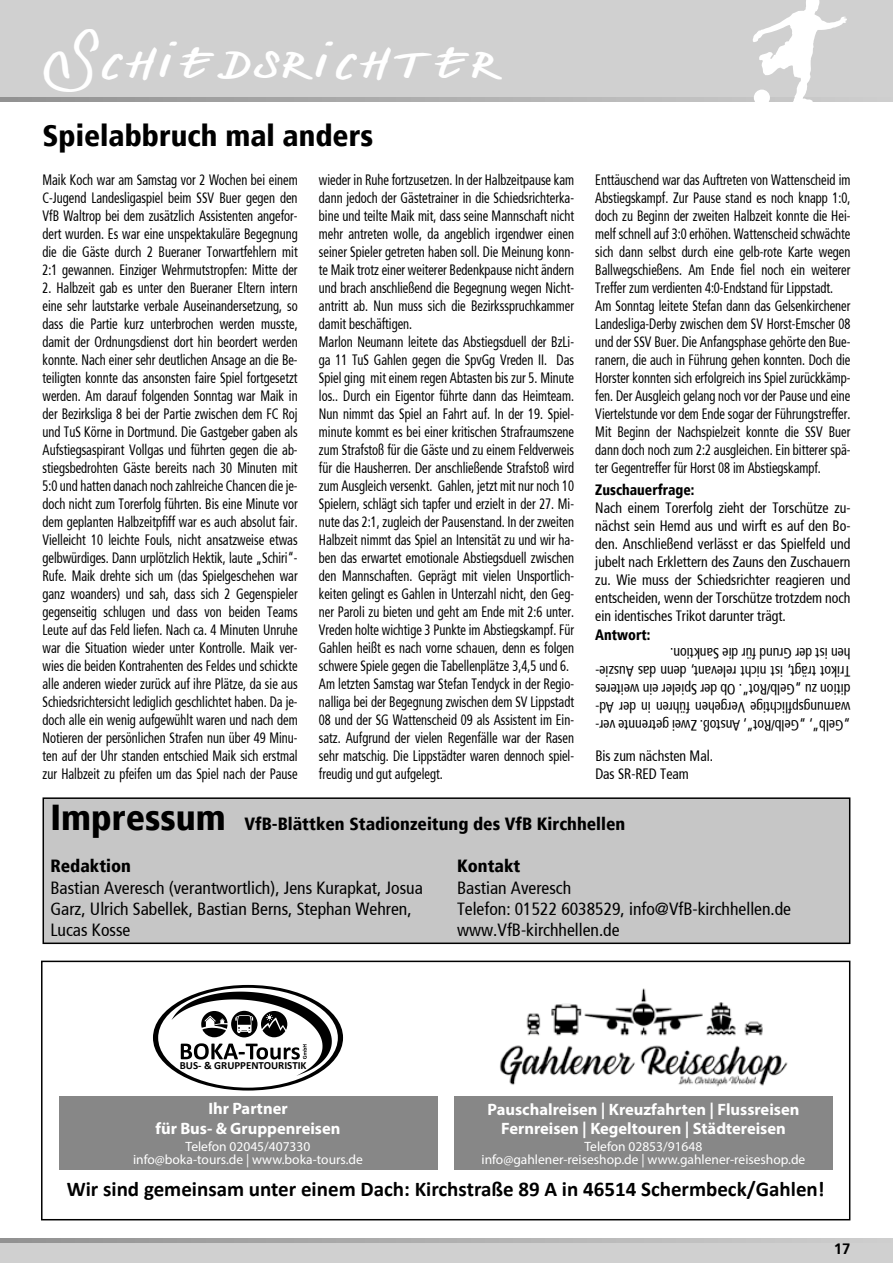
<style>
.page{position:relative;width:893px;height:1263px;background:#fff}
.page>*{position:absolute;margin:0;border:0;box-sizing:border-box;transform-origin:0 0}
.t1{font:45px "Denishandwritting";color:#fff}
.Headline{font:900 condensed 36px "Frutiger";color:#000}
.Headline-2{font:900 condensed 30px "Frutiger";color:#000}
.t2{font:700 21px "Calibri";color:#000}
.Fließtext{font:condensed 17.7px/21.1px "Frutiger";color:#000}
.Fließtext-2{font:900 condensed 17.7px "Frutiger";color:#000}
.t3{font:700 16.5px/19.5px "Myriad Pro";color:#fff;text-align:center}
.Fließtext-3{font:condensed 15px/18px "Frutiger";color:#000;text-align:justify;scale:.83 1}
.Fließtext-4{font:condensed 15px/18px "Frutiger";color:#000;text-align:justify;scale:.92 1}
.t4{font:900 condensed 15px "Frutiger";color:#000;scale:.92 1}
.t5{font:700 15px "Frutiger 65";color:#000}
.t6{font:13.5px/13.5px "Myriad Pro";color:#fff;text-align:center}
.t7{font:700 10.95px "Calibri";color:#000}
.s1{font-weight:900}
</style>
<div class="page">
<div style="left:0;top:1238px;width:893px;height:25px;background:#d0d0d0"></div>
<div style="left:0;top:0;width:893px;height:102px;background:#d0d0d0"></div>
<svg style="left:0;top:1238px;width:761px;height:4px;background:#ababab"></svg>
<svg style="left:0;top:98px;width:753px;height:4px;background:#ababab"></svg>
<svg style="left:753px;top:0;width:94px;height:102px"></svg>
<div style="left:754px;top:90px;width:16px;height:16px;background:#fff;border-radius:50%"></div>
<div style="left:153px;top:985px;width:190px;height:105px;background:#000;border-radius:50%"></div>
<div style="left:158px;top:988px;width:180px;height:100px;background:#fff;border-radius:50%"></div>
<svg style="left:171px;top:991px;width:161px;height:85px"></svg>
<img style="left:499px;top:988px;width:289px;height:99px">
<div style="left:454px;top:1096px;width:379px;height:74px;background:#878787"></div>
<div style="left:59px;top:1096px;width:378px;height:74px;background:#878787"></div>
<div style="left:41px;top:961px;width:809px;height:259px;border:2px solid #000"></div>
<div style="left:43px;top:798px;width:807px;height:145px;background:#c6c6c6"></div>
<div style="left:43px;top:797px;width:807px;height:147px;border:2px solid #000"></div>
<p class="t1" style="left:43px;top:36px;width:463px">Schiedsrichter</p>
<p class="Headline-2" style="left:43px;top:122px;width:332px">Spielabbruch mal anders</p>
<p class="Fließtext-3" style="left:43px;top:172px;width:309px">Maik Koch war am Samstag vor 2 Wochen bei einem C-Jugend Landesligaspiel beim SSV Buer gegen den VfB Waltrop bei dem zusätzlich Assistenten angefor&shy;dert wurden. Es war eine unspektakuläre Begegnung die die Gäste durch 2 Bueraner Torwartfehlern mit 2:1 gewannen. Einziger Wehrmutstropfen: Mitte der</p>
<p class="Fließtext-3" style="left:43px;top:280px;width:309px">2. Halbzeit gab es unter den Bueraner Eltern intern eine sehr lautstarke verbale Auseinandersetzung, so dass die Partie kurz unterbrochen werden musste, damit der Ordnungsdienst dort hin beordert werden konnte. Nach einer sehr deutlichen Ansage an die Be&shy;teiligten konnte das ansonsten faire Spiel fortgesetzt werden. Am darauf folgenden Sonntag war Maik in der Bezirksliga 8 bei der Partie zwischen dem FC Roj und TuS Körne in Dortmund. Die Gastgeber gaben als Aufstiegsaspirant Vollgas und führten gegen die ab&shy;stiegsbedrohten Gäste bereits nach 30 Minuten mit 5:0 und hatten danach noch zahlreiche Chancen die je&shy;doch nicht zum Torerfolg führten. Bis eine Minute vor dem geplanten Halbzeitpfiff war es auch absolut fair.<br>Vielleicht 10 leichte Fouls, nicht ansatzweise etwas gelbwürdiges. Dann urplötzlich Hektik, laute „Schiri“- Rufe. Maik drehte sich um (das Spielgeschehen war ganz woanders) und sah, dass sich 2 Gegenspieler gegenseitig schlugen und dass von beiden Teams Leute auf das Feld liefen. Nach ca. 4 Minuten Unruhe war die Situation wieder unter Kontrolle. Maik ver&shy;wies die beiden Kontrahenten des Feldes und schickte alle anderen wieder zurück auf ihre Plätze, da sie aus Schiedsrichtersicht lediglich geschlichtet haben. Da je&shy;doch alle ein wenig aufgewühlt waren und nach dem Notieren der persönlichen Strafen nun über 49 Minu&shy;ten auf der Uhr standen entschied Maik sich erstmal zur Halbzeit zu pfeifen um das Spiel nach der Pause</p>
<p class="Fließtext-3" style="left:319px;top:172px;width:309px">wieder in Ruhe fortzusetzen. In der Halbzeitpause kam dann jedoch der Gästetrainer in die Schiedsrichterka&shy;bine und teilte Maik mit, dass seine Mannschaft nicht mehr antreten wolle, da angeblich irgendwer einen seiner Spieler getreten haben soll. Die Meinung konn&shy;te Maik trotz einer weiterer Bedenkpause nicht ändern und brach anschließend die Begegnung wegen Nicht&shy;antritt ab. Nun muss sich die Bezirksspruchkammer damit beschäftigen.</p>
<p class="Fließtext-3" style="left:319px;top:334px;width:309px">Marlon Neumann leitete das Abstiegsduell der BzLi&shy;ga 11 TuS Gahlen gegen die SpvGg Vreden II. Das Spiel ging mit einem regen Abtasten bis zur 5. Minute los.. Durch ein Eigentor führte dann das Heimteam.<br>Nun nimmt das Spiel an Fahrt auf. In der 19. Spiel&shy;minute kommt es bei einer kritischen Strafraumszene zum Strafstoß für die Gäste und zu einem Feldverweis für die Hausherren. Der anschließende Strafstoß wird zum Ausgleich versenkt. Gahlen, jetzt mit nur noch 10<br>Spielern, schlägt sich tapfer und erzielt in der 27. Mi&shy;nute das 2:1, zugleich der Pausenstand. In der zweiten Halbzeit nimmt das Spiel an Intensität zu und wir ha&shy;ben das erwartet emotionale Abstiegsduell zwischen den Mannschaften. Geprägt mit vielen Unsportlich&shy;keiten gelingt es Gahlen in Unterzahl nicht, den Geg&shy;ner Paroli zu bieten und geht am Ende mit 2:6 unter.<br>Vreden holte wichtige 3 Punkte im Abstiegskampf. Für Gahlen heißt es nach vorne schauen, denn es folgen schwere Spiele gegen die Tabellenplätze 3,4,5 und 6.</p>
<p class="Fließtext-3" style="left:319px;top:676px;width:309px">Am letzten Samstag war Stefan Tendyck in der Regio&shy;nalliga bei der Begegnung zwischen dem SV Lippstadt 08 und der SG Wattenscheid 09 als Assistent im Ein&shy;satz. Aufgrund der vielen Regenfälle war der Rasen sehr matschig. Die Lippstädter waren dennoch spiel&shy;freudig und gut aufgelegt.</p>
<p class="Fließtext-3" style="left:595px;top:172px;width:309px">Enttäuschend war das Auftreten von Wattenscheid im Abstiegskampf. Zur Pause stand es noch knapp 1:0, doch zu Beginn der zweiten Halbzeit konnte die Hei&shy;melf schnell auf 3:0 erhöhen. Wattenscheid schwächte sich dann selbst durch eine gelb-rote Karte wegen Ballwegschießens. Am Ende fiel noch ein weiterer Treffer zum verdienten 4:0-Endstand für Lippstadt.</p>
<p class="Fließtext-3" style="left:595px;top:298px;width:309px">Am Sonntag leitete Stefan dann das Gelsenkirchener Landesliga-Derby zwischen dem SV Horst-Emscher 08 und der SSV Buer. Die Anfangsphase gehörte den Bue&shy;ranern, die auch in Führung gehen konnten. Doch die Horster konnten sich erfolgreich ins Spiel zurückkämp&shy;fen. Der Ausgleich gelang noch vor der Pause und eine Viertelstunde vor dem Ende sogar der Führungstreffer.<br>Mit Beginn der Nachspielzeit konnte die SSV Buer dann doch noch zum 2:2 ausgleichen. Ein bitterer spä&shy;ter Gegentreffer für Horst 08 im Abstiegskampf.</p>
<p class="t4" style="left:595px;top:483px;width:109px">Zuschauerfrage:</p>
<p class="Fließtext-4" style="left:595px;top:500px;width:279px">Nach einem Torerfolg zieht der Torschütze zu&shy;nächst sein Hemd aus und wirft es auf den Bo&shy;den. Anschließend verlässt er das Spielfeld und jubelt nach Erklettern des Zauns den Zuschauern zu. Wie muss der Schiedsrichter reagieren und entscheiden, wenn der Torschütze trotzdem noch ein identisches Trikot darunter trägt.</p>
<p class="Fließtext-4" style="left:850px;top:733px;width:279px;rotate:-180deg">„Gelb“, „Gelb/Rot“, Anstoß. Zwei getrennte ver&shy;warnungspflichtige Vergehen führen in der Ad&shy;dition zu „Gelb/Rot“. Ob der Spieler ein weiteres Trikot trägt, ist nicht relevant, denn das Auszie&shy;hen ist der Grund für die Sanktion.</p>
<p class="t4" style="left:595px;top:628px;width:62px">Antwort:</p>
<p class="Fließtext-4" style="left:595px;top:748px;width:130px">Bis zum nächsten Mal.<br>Das SR-RED Team</p>
<p class="Headline" style="left:50px;top:801px;width:177px">Impressum</p>
<p class="Fließtext-2" style="left:244px;top:816px;width:382px">VfB-Blättken Stadionzeitung des VfB Kirchhellen</p>
<p class="Fließtext-2" style="left:50px;top:858px;width:82px">Redaktion</p>
<p class="Fließtext" style="left:50px;top:878px;width:374px">Bastian Averesch (verantwortlich), Jens Kurapkat, Josua<br>Garz, Ulrich Sabellek, Bastian Berns, Stephan Wehren,<br>Lucas Kosse</p>
<p class="Fließtext" style="left:457px;top:857px;width:336px"><span class="s1">Kontakt<br></span>Bastian Averesch<br>Telefon: 01522 6038529, info@VfB-kirchhellen.de www.VfB-kirchhellen.de</p>
<p class="t7" style="left:180px;top:1058px;width:128px">BUS- &amp; GRUPPENTOURISTIK</p>
<p class="t3" style="left:487px;top:1099px;width:313px">Pauschalreisen | Kreuzfahrten | Flussreisen<br>Fernreisen | Kegeltouren | Städtereisen</p>
<p class="t6" style="left:482px;top:1139px;width:325px">Telefon 02853/91648<br>info@gahlener-reiseshop.de | www.gahlener-reiseshop.de</p>
<p class="t3" style="left:155px;top:1098px;width:186px">Ihr Partner<br>für Bus- &amp; Gruppenreisen</p>
<p class="t6" style="left:133px;top:1139px;width:231px">Telefon 02045/407330 info@boka-tours.de | www.boka-tours.de</p>
<p class="t2" style="left:67px;top:1174px;width:759px">Wir sind gemeinsam unter einem Dach: Kirchstraße 89 A in 46514 Schermbeck/Gahlen!</p>
<p class="t5" style="left:834px;top:1242px;width:18px">17</p>
</div>
